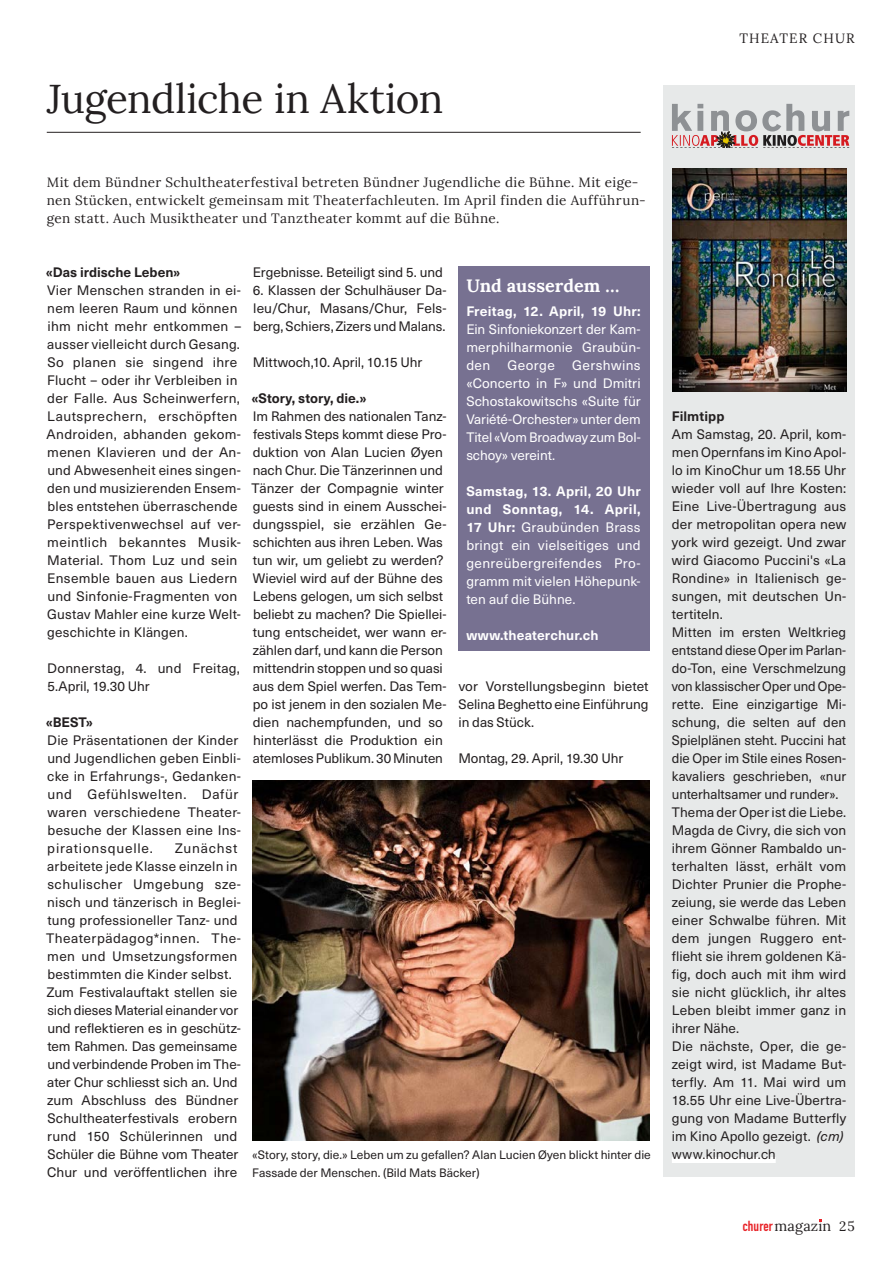
<style>
.page{position:relative;width:893px;height:1263px;background:#fff}
.page>*{position:absolute;margin:0;border:0;box-sizing:border-box;transform-origin:0 0}
.t1{font:40.5px "Lora";letter-spacing:-.015em;color:#231f20}
.t2{font:700 18px "Lora";color:#fff}
.t3{font:14.4px "Lora";letter-spacing:.01em;color:#231f20}
.t4{font:13.5px/18px "Neue Haas Unica W1 G";letter-spacing:.01em;color:#231f20}
.t5{font:13.5px/18px "Neue Haas Unica W1 G";color:#fff;text-align:justify}
.t6{font:13.5px/18px "Lora";letter-spacing:.025em;color:#231f20}
.t7{font:700 13.5px "Neue Haas Unica W1 G";color:#231f20}
.t8{font:700 13.5px "Neue Haas Unica W1 G";letter-spacing:.01em;color:#fff}
.t9{font:13.5px "Alte Haas Grotesk";letter-spacing:.01em;color:#231f20}
.t10{font:13.5px "Lora";letter-spacing:.08em;color:#231f20}
.t11{font:12px/18px "Neue Haas Unica W1 G";color:#231f20}
.s1{font-weight:700}
.s2{font-style:italic}
.s3{font-family:"DIN Condensed";font-weight:700;color:#e82429}
.s4{font-size:13.5px}
</style>
<div class="page">
<hr style="left:47px;top:132px;width:594px;height:1px;background:#231f20">
<div style="left:458px;top:266px;width:191px;height:384px;background:#777191"></div>
<img style="left:252px;top:781px;width:397px;height:360px">
<div style="left:663px;top:85px;width:192px;height:1092px;background:#e7e9e9"></div>
<div style="left:672px;top:1157px;width:104px;height:6px;background:#fff"></div>
<svg style="left:672px;top:104px;width:177px;height:43px"></svg>
<img style="left:672px;top:169px;width:174px;height:222px">
<h1 class="t1" style="left:47px;top:68px;width:398px">Jugendliche in Aktion</h1>
<p class="t6" style="left:47px;top:172px;width:601px">Mit dem Bündner Schultheaterfestival betreten Bündner Jugendliche die Bühne. Mit eige&shy;nen Stücken, entwickelt gemeinsam mit Theaterfachleuten. Im April finden die Aufführun&shy;gen statt. Auch Musiktheater und Tanztheater kommt auf die Bühne.</p>
<p class="t7" style="left:46px;top:261px;width:136px">«Das irdische Leben»</p>
<p class="t4" style="left:47px;top:280px;width:196px">Vier Menschen stranden in ei&shy;nem leeren Raum und können ihm nicht mehr entkommen – ausser vielleicht durch Gesang.<br>So planen sie singend ihre<br>Flucht – oder ihr Verbleiben in der Falle. Aus Scheinwerfern,<br>Lautsprechern, erschöpften<br>Androiden, abhanden gekom&shy;menen Klavieren und der An&shy;und Abwesenheit eines singen&shy;den und musizierenden Ensem&shy;bles entstehen überraschende<br>Perspektivenwechsel auf ver&shy;meintlich bekanntes Musik-<br>Material. Thom Luz und sein<br>Ensemble bauen aus Liedern und Sinfonie-Fragmenten von<br>Gustav Mahler eine kurze Welt&shy;geschichte in Klängen.</p>
<p class="t4" style="left:47px;top:658px;width:194px">Donnerstag, 4. und Freitag,<br>5.April, 19.30 Uhr</p>
<p class="t7" style="left:46px;top:711px;width:49px">«BEST»</p>
<p class="t4" style="left:47px;top:730px;width:195px">Die Präsentationen der Kinder und Jugendlichen geben Einbli&shy;cke in Erfahrungs-, Gedanken&shy;und Gefühlswelten. Dafür waren verschiedene Theater&shy;besuche der Klassen eine Ins&shy;pirationsquelle.</p>
<p class="t4" style="left:46px;top:838px;width:196px;text-indent:129px">Zunächst arbeitete jede Klasse einzeln in schulischer Umgebung sze&shy;nisch und tänzerisch in Beglei&shy;tung professioneller Tanz- und<br>Theaterpädagog*innen. The&shy;men und Umsetzungsformen bestimmten die Kinder selbst.<br>Zum Festivalauftakt stellen sie sich dieses Material einander vor und reflektieren es in geschütz&shy;tem Rahmen. Das gemeinsame und verbindende Proben im The&shy;ater Chur schliesst sich an. Und zum Abschluss des Bündner<br>Schultheaterfestivals erobern rund 150 Schülerinnen und<br>Schüler die Bühne vom Theater<br>Chur und veröffentlichen ihre</p>
<p class="t4" style="left:253px;top:262px;width:192px">Ergebnisse. Beteiligt sind 5. und</p>
<p class="t4" style="left:253px;top:280px;width:195px;text-align:justify">6. Klassen der Schulhäuser Da&shy;leu/Chur, Masans/Chur, Fels&shy;berg, Schiers, Zizers und Malans.</p>
<p class="t4" style="left:253px;top:352px;width:171px">Mittwoch,10. April, 10.15 Uhr</p>
<p class="t7" style="left:251px;top:387px;width:117px">«Story, story, die.»</p>
<p class="t4" style="left:252px;top:406px;width:196px">Im Rahmen des nationalen Tanz&shy;festivals Steps kommt diese Pro&shy;duktion von Alan Lucien Øyen nach Chur. Die Tänzerinnen und<br>Tänzer der Compagnie winter guests sind in einem Ausschei&shy;dungsspiel, sie erzählen Ge&shy;schichten aus ihren Leben. Was tun wir, um geliebt zu werden?<br>Wieviel wird auf der Bühne des<br>Lebens gelogen, um sich selbst beliebt zu machen? Die Spiellei&shy;tung entscheidet, wer wann er&shy;zählen darf, und kann die Person mittendrin stoppen und so quasi aus dem Spiel werfen. Das Tem&shy;po ist jenem in den sozialen Me&shy;dien nachempfunden, und so hinterlässt die Produktion ein atemloses Publikum. 30 Minuten</p>
<h2 class="t2" style="left:466px;top:271px;width:155px">Und ausserdem …</h2>
<p class="t8" style="left:466px;top:301px;width:176px">Freitag, 12. April, 19 Uhr:</p>
<p class="t5" style="left:466px;top:320px;width:176px">Ein Sinfoniekonzert der Kam&shy;merphilharmonie Graubün&shy;den</p>
<p class="t5" style="left:466px;top:356px;width:176px;text-indent:106px">Gershwins «Concerto in F» und Dmitri Schostakowitschs «Suite für Variété-Orchester» unter dem Titel «Vom Broadway zum Bol&shy;schoy» vereint.</p>
<p class="t5" style="left:466px;top:482px;width:176px"><span class="s1">Samstag, 13. April, 20 Uhr und Sonntag, 14. April, 17 Uhr:</span> Graubünden Brass bringt ein vielseitiges und genreübergreifendes Pro&shy;gramm mit vielen Höhepunk&shy;ten auf die Bühne.</p>
<p class="t8" style="left:466px;top:625px;width:134px">www.theaterchur.ch</p>
<p class="t5" style="left:507px;top:356px;width:49px">George</p>
<p class="t4" style="left:458px;top:676px;width:192px;text-align:justify">vor Vorstellungsbeginn bietet Selina Beghetto eine Einführung in das Stück.</p>
<p class="t4" style="left:458px;top:748px;width:166px">Montag, 29. April, 19.30 Uhr</p>
<p class="t11" style="left:252px;top:1145px;width:400px">«Story, story, die.» Leben um zu gefallen? Alan Lucien Øyen blickt hinter die<br>Fassade der Menschen. (Bild Mats Bäcker)</p>
<p class="t10" style="left:739px;top:27px;width:117px">THEATER CHUR</p>
<p class="t7" style="left:672px;top:405px;width:54px">Filmtipp</p>
<p class="t4" style="left:672px;top:424px;width:176px">Am Samstag, 20. April, kom&shy;men Opernfans im Kino Apol&shy;lo im KinoChur um 18.55 Uhr wieder voll auf Ihre Kosten:<br>Eine Live-Übertragung aus der metropolitan opera new york wird gezeigt. Und zwar wird Giacomo Puccini's «La<br>Rondine» in Italienisch ge&shy;sungen, mit deutschen Un&shy;tertiteln.<br>Mitten im ersten Weltkrieg entstand diese Oper im Parlan&shy;do-Ton, eine Verschmelzung von klassischer Oper und Ope&shy;rette. Eine einzigartige Mi&shy;schung, die selten auf den<br>Spielplänen steht. Puccini hat die Oper im Stile eines Rosen&shy;kavaliers geschrieben, «nur unterhaltsamer und runder».<br>Thema der Oper ist die Liebe.<br>Magda de Civry, die sich von ihrem Gönner Rambaldo un&shy;terhalten lässt, erhält vom<br>Dichter Prunier die Prophe&shy;zeiung, sie werde das Leben einer Schwalbe führen. Mit dem jungen Ruggero ent&shy;flieht sie ihrem goldenen Kä&shy;fig, doch auch mit ihm wird sie nicht glücklich, ihr altes<br>Leben bleibt immer ganz in ihrer Nähe.<br>Die nächste, Oper, die ge&shy;zeigt wird, ist Madame But&shy;terfly. Am 11. Mai wird um<br>18.55 Uhr eine Live-Übertra&shy;gung von Madame Butterfly im Kino Apollo gezeigt. <span class="s2">(cm)</span></p>
<p class="t9" style="left:672px;top:1146px;width:105px">www.kinochur.ch</p>
<p class="t3" style="left:743px;top:1214px;width:114px"><span class="s3">churer</span>magazin <span class="s4">25</span></p>
</div>
